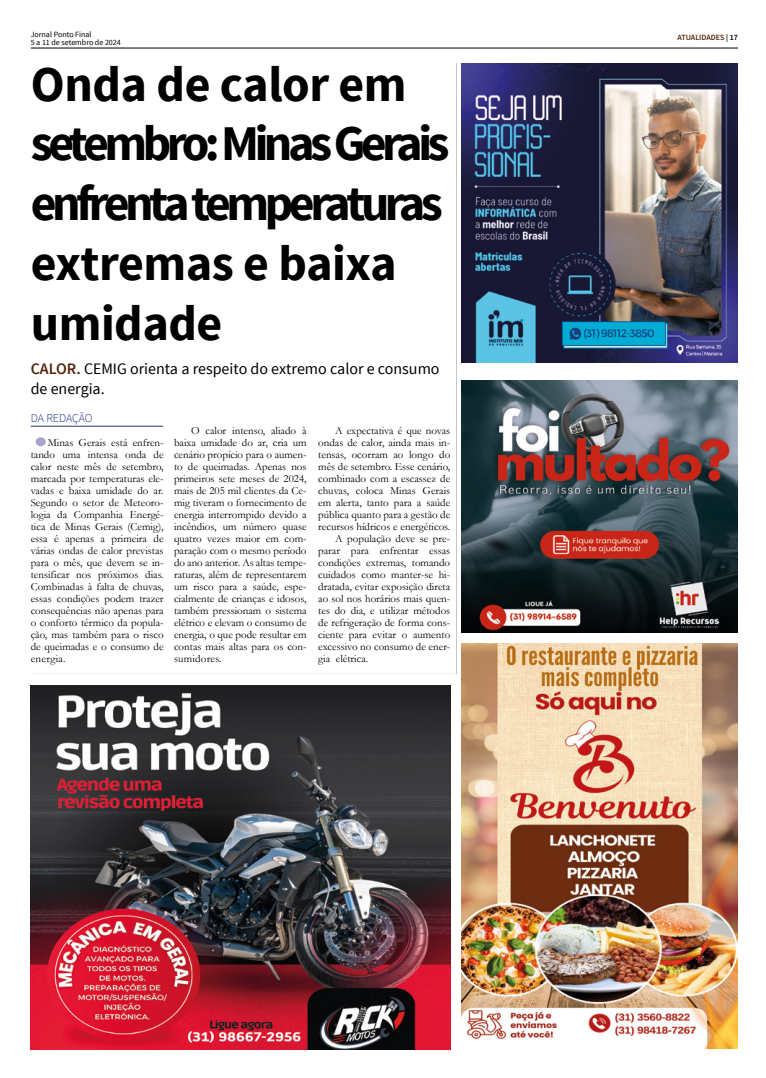
<style>
.page{position:relative;width:766px;height:1078px;background:#fff}
.page>*{position:absolute;margin:0;border:0;box-sizing:border-box;transform-origin:0 0}
.t1{font:700 49.8px/59.8px "Source Sans Pro";letter-spacing:-.09em;color:#000}
.t2{font:16px/19.1px "Source Sans Pro";color:#000}
.t3{font:300 12px "Source Sans Pro";letter-spacing:-.01em;color:#283583}
.t4{font:11px/12px "Garamond";color:#000;text-align:justify}
.t5{font:8px/8px "Source Sans Pro";color:#000}
.t6{font:600 8px "Source Sans Pro";color:#522408}
.s1{color:#000}
.s2{font-weight:600;color:#522408}
</style>
<div class="page">
<hr style="left:31px;top:48px;width:706px;height:1px;background:#000">
<img style="left:30px;top:685px;width:420px;height:364px">
<hr style="left:456px;top:63px;width:1px;height:610px;background:#c6c6c6">
<img style="left:461px;top:380px;width:276px;height:252px">
<img style="left:461px;top:643px;width:276px;height:405px">
<svg style="left:31px;top:673px;width:425px;height:1px"></svg>
<img style="left:461px;top:63px;width:276px;height:299px">
<hr style="left:31px;top:426px;width:132px;height:1px;background:#283583">
<div style="left:36px;top:437px;width:10px;height:9px;background:#a7a3cc;border-radius:50%"></div>
<p class="t5" style="left:31px;top:31px;width:92px">Jornal Ponto Final<br>5 a 11 de setembro de 2024</p>
<p class="t6" style="left:677px;top:32px;width:62px">ATUALIDADES <span class="s1">| 17</span></p>
<h1 class="t1" style="left:31px;top:56px;width:420px">Onda de calor em setembro: Minas Gerais enfrenta temperaturas extremas e baixa umidade</h1>
<h2 class="t2" style="left:31px;top:360px;width:410px"><span class="s2">CALOR.</span> CEMIG orienta a respeito do extremo calor e consumo de energia.</h2>
<p class="t3" style="left:31px;top:411px;width:63px">DA REDAÇÃO</p>
<p class="t4" style="left:31px;top:436px;width:134px;text-indent:17px">Minas Gerais está enfren&shy;tando uma intensa onda de calor neste mês de setembro, marcada por temperaturas ele&shy;vadas e baixa umidade do ar.<br>Segundo o setor de Meteoro&shy;logia da Companhia Energé&shy;tica de Minas Gerais (Cemig), essa é apenas a primeira de várias ondas de calor previstas para o mês, que devem se in&shy;tensificar nos próximos dias.<br>Combinadas à falta de chuvas, essas condições podem trazer consequências não apenas para o conforto térmico da popula&shy;ção, mas também para o risco de queimadas e o consumo de energia.</p>
<p class="t4" style="left:174px;top:424px;width:134px;text-indent:17px">O calor intenso, aliado à baixa umidade do ar, cria um cenário propício para o aumen&shy;to de queimadas. Apenas nos primeiros sete meses de 2024, mais de 205 mil clientes da Ce&shy;mig tiveram o fornecimento de energia interrompido devido a incêndios, um número quase quatro vezes maior em com&shy;paração com o mesmo período do ano anterior. As altas tempe&shy;raturas, além de representarem um risco para a saúde, espe&shy;cialmente de crianças e idosos, também pressionam o sistema elétrico e elevam o consumo de energia, o que pode resultar em contas mais altas para os con&shy;sumidores.</p>
<p class="t4" style="left:335px;top:424px;width:116px">A expectativa é que novas</p>
<p class="t4" style="left:318px;top:436px;width:133px">ondas de calor, ainda mais in-</p>
<p class="t4" style="left:318px;top:448px;width:133px">tensas, ocorram ao longo do</p>
<p class="t4" style="left:318px;top:460px;width:133px">mês de setembro. Esse cenário,</p>
<p class="t4" style="left:318px;top:472px;width:133px">combinado com a escassez de</p>
<p class="t4" style="left:318px;top:484px;width:133px">chuvas, coloca Minas Gerais</p>
<p class="t4" style="left:318px;top:496px;width:133px">em alerta, tanto para a saúde</p>
<p class="t4" style="left:318px;top:508px;width:133px">pública quanto para a gestão de</p>
<p class="t4" style="left:318px;top:520px;width:133px">recursos hídricos e energéticos.</p>
<p class="t4" style="left:335px;top:532px;width:116px">A população deve se pre-</p>
<p class="t4" style="left:318px;top:544px;width:133px">parar para enfrentar essas</p>
<p class="t4" style="left:318px;top:556px;width:133px">condições extremas, tomando</p>
<p class="t4" style="left:318px;top:568px;width:133px">cuidados como manter-se hi-</p>
<p class="t4" style="left:318px;top:580px;width:133px">dratada, evitar exposição direta</p>
<p class="t4" style="left:318px;top:592px;width:133px">ao sol nos horários mais quen-</p>
<p class="t4" style="left:318px;top:604px;width:133px">tes do dia, e utilizar métodos</p>
<p class="t4" style="left:318px;top:616px;width:133px">de refrigeração de forma cons-</p>
<p class="t4" style="left:318px;top:628px;width:133px">ciente para evitar o aumento</p>
<p class="t4" style="left:318px;top:640px;width:133px">excessivo no consumo de ener-</p>
<p class="t4" style="left:318px;top:651px;width:51px">gia elétrica.</p>
</div>
